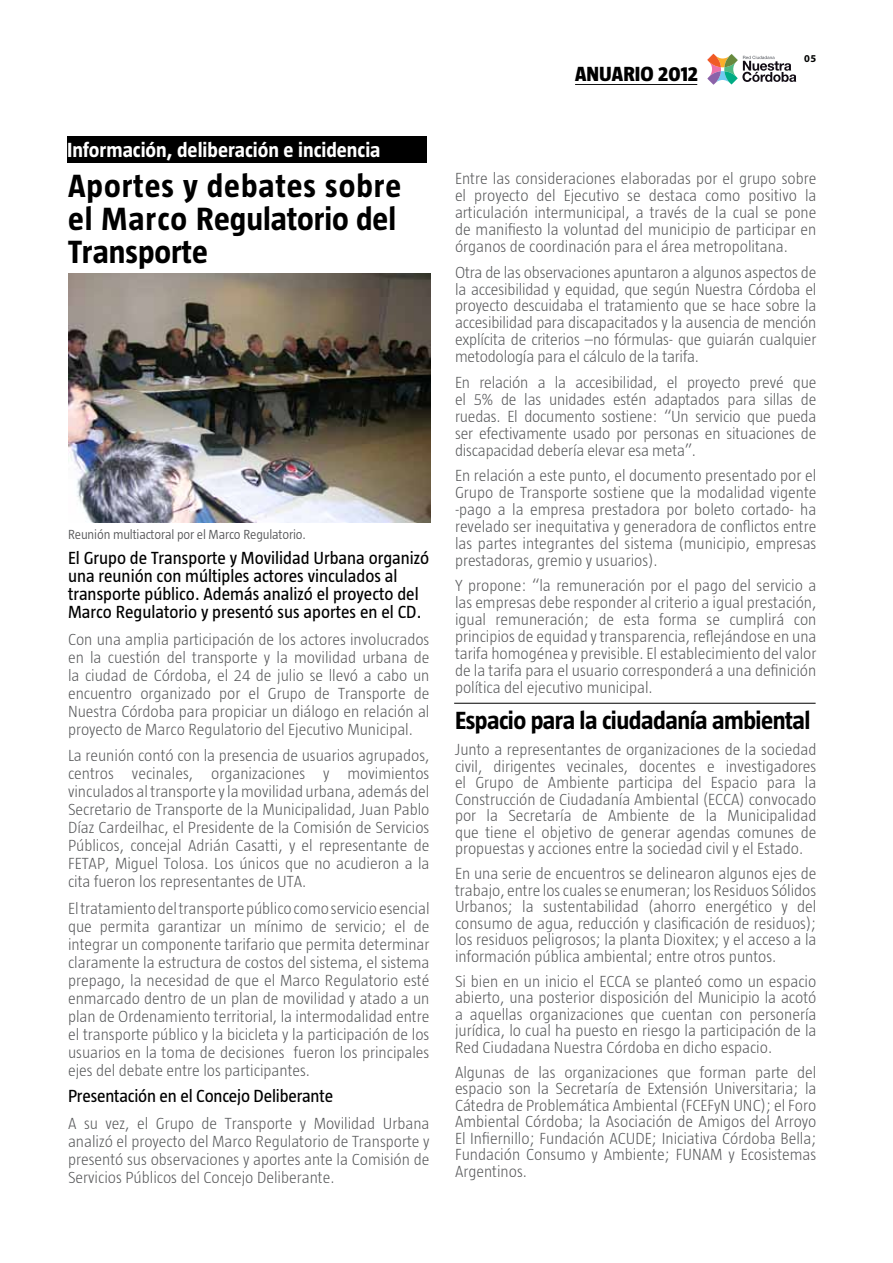
<style>
.page{position:relative;width:893px;height:1263px;background:#fff}
.page>*{position:absolute;margin:0;border:0;box-sizing:border-box;transform-origin:0 0}
.t1{font:700 33px/33px "Taz";letter-spacing:.015em;color:#000}
.t2{font:700 25.5px "Taz";letter-spacing:-.02em;color:#000}
.t3{font:700 21px "Taz";color:#fff}
.t4{font:800 21px "Taz";color:#000}
.t5{font:18px/18px "Taz";color:#000}
.t6{font:300 16.5px/18px "Taz";color:#58595b;text-align:justify}
.t7{font:300 13.5px "Taz";letter-spacing:-.01em;color:#58595b}
.t8{font:700 10.5px "Myriad Pro";color:#000200}
</style>
<div class="page">
<svg style="left:707px;top:54px;width:89px;height:31px"></svg>
<hr style="left:575px;top:84px;width:122px;height:1px;background:#000">
<div style="left:67px;top:136px;width:360px;height:27px;background:#000"></div>
<img style="left:68px;top:273px;width:362px;height:249px">
<hr style="left:454px;top:703px;width:362px;height:1px;background:#000">
<p class="t3" style="left:67px;top:138px;width:315px">Información, deliberación e incidencia</p>
<h1 class="t1" style="left:68px;top:168px;width:335px">Aportes y debates sobre el Marco Regulatorio del<br>Transporte</h1>
<p class="t7" style="left:68px;top:527px;width:239px">Reunión multiactoral por el Marco Regulatorio.</p>
<p class="t5" style="left:68px;top:549px;width:363px">El Grupo de Transporte y Movilidad Urbana organizó una reunión con múltiples actores vinculados al transporte público. Además analizó el proyecto del Marco Regulatorio y presentó sus aportes en el CD.</p>
<p class="t6" style="left:68px;top:630px;width:363px">Con una amplia participación de los actores involucrados en la cuestión del transporte y la movilidad urbana de la ciudad de Córdoba, el 24 de julio se llevó a cabo un encuentro organizado por el Grupo de Transporte de Nuestra Córdoba para propiciar un diálogo en relación al proyecto de Marco Regulatorio del Ejecutivo Municipal.</p>
<p class="t6" style="left:68px;top:746px;width:363px">La reunión contó con la presencia de usuarios agrupados, centros vecinales, organizaciones y movimientos vinculados al transporte y la movilidad urbana, además del Secretario de Transporte de la Municipalidad, Juan Pablo Díaz Cardeilhac, el Presidente de la Comisión de Servicios Públicos, concejal Adrián Casatti, y el representante de FETAP, Miguel Tolosa. Los únicos que no acudieron a la cita fueron los representantes de UTA.</p>
<p class="t6" style="left:68px;top:899px;width:363px">El tratamiento del transporte público como servicio esencial que permita garantizar un mínimo de servicio; el de integrar un componente tarifario que permita determinar claramente la estructura de costos del sistema, el sistema prepago, la necesidad de que el Marco Regulatorio esté enmarcado dentro de un plan de movilidad y atado a un plan de Ordenamiento territorial, la intermodalidad entre el transporte público y la bicicleta y la participación de los usuarios en la toma de decisiones fueron los principales ejes del debate entre los participantes.</p>
<p class="t5" style="left:68px;top:1087px;width:267px">Presentación en el Concejo Deliberante</p>
<p class="t6" style="left:68px;top:1114px;width:363px">A su vez, el Grupo de Transporte y Movilidad Urbana analizó el proyecto del Marco Regulatorio de Transporte y presentó sus observaciones y aportes ante la Comisión de Servicios Públicos del Concejo Deliberante.</p>
<p class="t4" style="left:575px;top:62px;width:124px">ANUARIO 2012</p>
<p class="t8" style="left:804px;top:51px;width:14px">05</p>
<p class="t6" style="left:455px;top:170px;width:363px;line-height:17px">Entre las consideraciones elaboradas por el grupo sobre el proyecto del Ejecutivo se destaca como positivo la articulación intermunicipal, a través de la cual se pone de manifiesto la voluntad del municipio de participar en órganos de coordinación para el área metropolitana.</p>
<p class="t6" style="left:455px;top:263px;width:363px;line-height:17px">Otra de las observaciones apuntaron a algunos aspectos de la accesibilidad y equidad, que según Nuestra Córdoba el proyecto descuidaba el tratamiento que se hace sobre la accesibilidad para discapacitados y la ausencia de mención explícita de criterios –no fórmulas- que guiarán cualquier metodología para el cálculo de la tarifa.</p>
<p class="t6" style="left:455px;top:373px;width:363px;line-height:17px">En relación a la accesibilidad, el proyecto prevé que el 5% de las unidades estén adaptados para sillas de ruedas. El documento sostiene: “Un servicio que pueda ser efectivamente usado por personas en situaciones de discapacidad debería elevar esa meta”.</p>
<p class="t6" style="left:455px;top:467px;width:363px;line-height:17px">En relación a este punto, el documento presentado por el Grupo de Transporte sostiene que la modalidad vigente -pago a la empresa prestadora por boleto cortado- ha revelado ser inequitativa y generadora de conflictos entre las partes integrantes del sistema (municipio, empresas prestadoras, gremio y usuarios).</p>
<p class="t6" style="left:455px;top:577px;width:363px;line-height:17px">Y propone: “la remuneración por el pago del servicio a las empresas debe responder al criterio a igual prestación, igual remuneración; de esta forma se cumplirá con principios de equidad y transparencia, reflejándose en una tarifa homogénea y previsible. El establecimiento del valor de la tarifa para el usuario corresponderá a una definición política del ejecutivo municipal.</p>
<h2 class="t2" style="left:455px;top:706px;width:357px">Espacio para la ciudadanía ambiental</h2>
<p class="t6" style="left:455px;top:741px;width:363px;line-height:16.5px">Junto a representantes de organizaciones de la sociedad civil, dirigentes vecinales, docentes e investigadores el Grupo de Ambiente participa del Espacio para la Construcción de Ciudadanía Ambiental (ECCA) convocado por la Secretaría de Ambiente de la Municipalidad que tiene el objetivo de generar agendas comunes de propuestas y acciones entre la sociedad civil y el Estado.</p>
<p class="t6" style="left:455px;top:865px;width:363px;line-height:16.5px">En una serie de encuentros se delinearon algunos ejes de trabajo, entre los cuales se enumeran; los Residuos Sólidos Urbanos; la sustentabilidad (ahorro energético y del consumo de agua, reducción y clasificación de residuos); los residuos peligrosos; la planta Dioxitex; y el acceso a la información pública ambiental; entre otros puntos.</p>
<p class="t6" style="left:455px;top:973px;width:363px;line-height:16.5px">Si bien en un inicio el ECCA se planteó como un espacio abierto, una posterior disposición del Municipio la acotó a aquellas organizaciones que cuentan con personería jurídica, lo cual ha puesto en riesgo la participación de la Red Ciudadana Nuestra Córdoba en dicho espacio.</p>
<p class="t6" style="left:455px;top:1064px;width:363px;line-height:16.5px">Algunas de las organizaciones que forman parte del espacio son la Secretaría de Extensión Universitaria; la Cátedra de Problemática Ambiental (FCEFyN UNC); el Foro Ambiental Córdoba; la Asociación de Amigos del Arroyo El Infiernillo; Fundación ACUDE; Iniciativa Córdoba Bella; Fundación Consumo y Ambiente; FUNAM y Ecosistemas Argentinos.</p>
</div>
